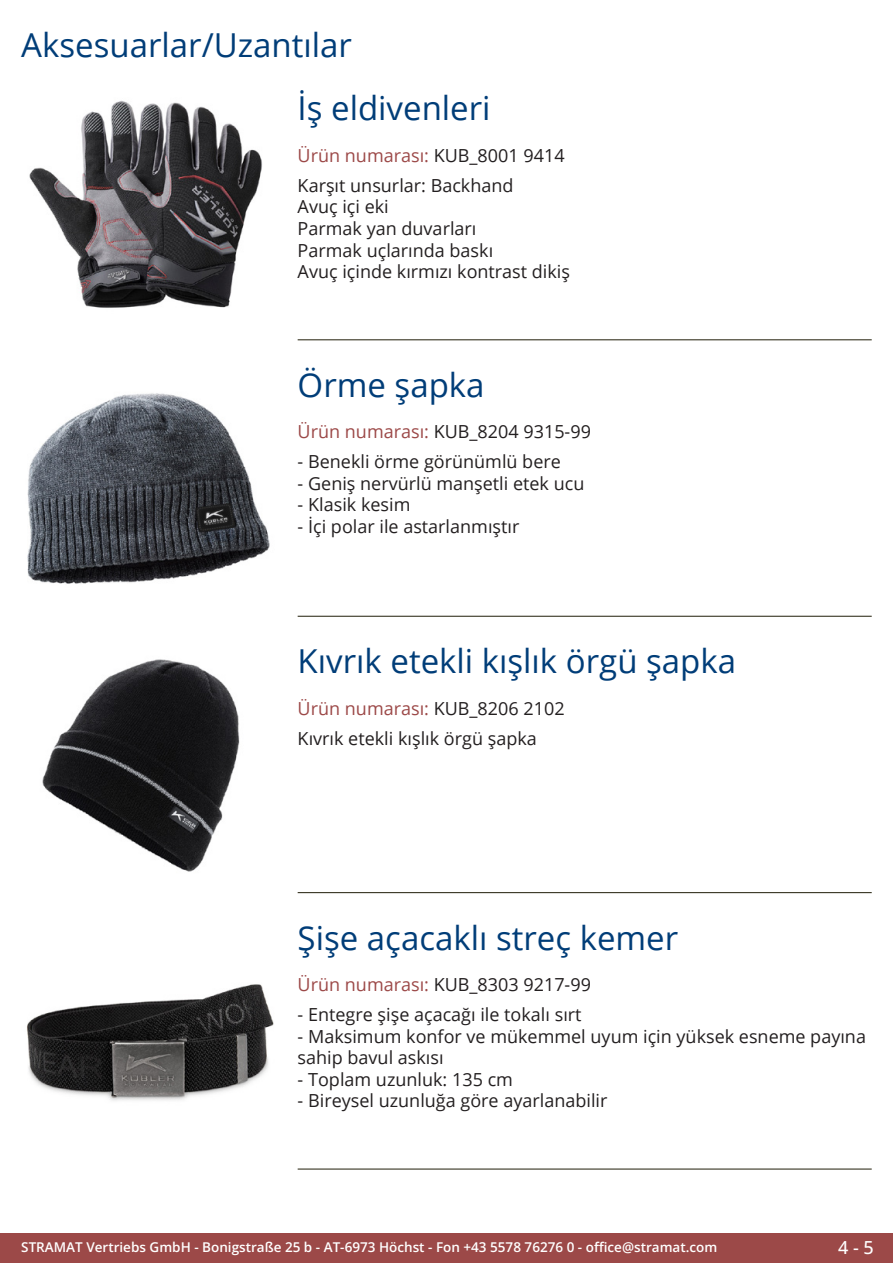
<style>
.page{position:relative;width:893px;height:1263px;background:#fff}
.page>*{position:absolute;margin:0;border:0;box-sizing:border-box;transform-origin:0 0}
.Produkttitel{font:33px "Open Sans";color:#003d78}
.RastTitel{font:33px "Open Sans";color:#003d78}
.Beschreibung_Text{font:18px/21.6px "Open Sans";color:#231f20}
.TechDaten_Überschrif{font:18px "Open Sans";color:#231f20}
.TechDaten_Überschrif-2{font:18px "Open Sans";color:#9c4948}
.t1{font:500 18px "Open Sans";color:#fff}
.t2{font:600 13.5px "Open Sans";color:#fff}
.s1{color:#231f20}
.s2{color:#9c4948}
</style>
<div class="page">
<div style="left:0;top:1233px;width:893px;height:30px;background:#9c4948"></div>
<hr style="left:298px;top:340px;width:574px;height:1px;background:#201d08">
<hr style="left:298px;top:616px;width:574px;height:1px;background:#201d08">
<hr style="left:298px;top:892px;width:574px;height:1px;background:#201d08">
<hr style="left:298px;top:1169px;width:574px;height:1px;background:#201d08">
<img style="left:29px;top:100px;width:233px;height:208px">
<img style="left:27px;top:393px;width:243px;height:191px">
<img style="left:42px;top:659px;width:198px;height:213px">
<img style="left:27px;top:984px;width:247px;height:117px">
<p class="RastTitel" style="left:21px;top:22px;width:332px">Aksesuarlar/Uzantılar</p>
<p class="Produkttitel" style="left:298px;top:86px;width:194px">İş eldivenleri</p>
<p class="TechDaten_Überschrif-2" style="left:298px;top:143px;width:268px">Ürün numarası: <span class="s1">KUB_8001 9414</span></p>
<p class="Beschreibung_Text" style="left:298px;top:174px;width:274px">Karşıt unsurlar: Backhand<br>Avuç içi eki<br>Parmak yan duvarları<br>Parmak uçlarında baskı<br>Avuç içinde kırmızı kontrast dikiş</p>
<p class="Produkttitel" style="left:298px;top:362px;width:188px">Örme şapka</p>
<p class="TechDaten_Überschrif" style="left:298px;top:420px;width:295px"><span class="s2">Ürün numarası:</span> KUB_8204 9315-99</p>
<p class="Beschreibung_Text" style="left:298px;top:450px;width:265px">- Benekli örme görünümlü bere</p>
<p class="Beschreibung_Text" style="left:298px;top:472px;width:288px">- Geniş nervürlü manşetli etek ucu</p>
<p class="Beschreibung_Text" style="left:298px;top:494px;width:114px">- Klasik kesim</p>
<p class="Beschreibung_Text" style="left:298px;top:515px;width:223px">- İçi polar ile astarlanmıştır</p>
<p class="Produkttitel" style="left:298px;top:638px;width:440px">Kıvrık etekli kışlık örgü şapka</p>
<p class="TechDaten_Überschrif-2" style="left:298px;top:696px;width:268px">Ürün numarası: <span class="s1">KUB_8206 2102</span></p>
<p class="Beschreibung_Text" style="left:298px;top:727px;width:241px">Kıvrık etekli kışlık örgü şapka</p>
<p class="Produkttitel" style="left:298px;top:915px;width:382px">Şişe açacaklı streç kemer</p>
<p class="TechDaten_Überschrif" style="left:298px;top:972px;width:295px"><span class="s2">Ürün numarası:</span> KUB_8303 9217-99</p>
<p class="Beschreibung_Text" style="left:298px;top:1003px;width:285px">- Entegre şişe açacağı ile tokalı sırt</p>
<p class="Beschreibung_Text" style="left:298px;top:1025px;width:570px">- Maksimum konfor ve mükemmel uyum için yüksek esneme payına sahip bavul askısı</p>
<p class="Beschreibung_Text" style="left:298px;top:1068px;width:217px">- Toplam uzunluk: 135 cm</p>
<p class="Beschreibung_Text" style="left:298px;top:1089px;width:311px">- Bireysel uzunluğa göre ayarlanabilir</p>
<p class="t2" style="left:21px;top:1238px;width:698px">STRAMAT Vertriebs GmbH - Bonigstraße 25 b - AT-6973 Höchst - Fon +43 5578 76276 0 - office@stramat.com</p>
<p class="t1" style="left:838px;top:1234px;width:37px">4 - 5</p>
</div>
